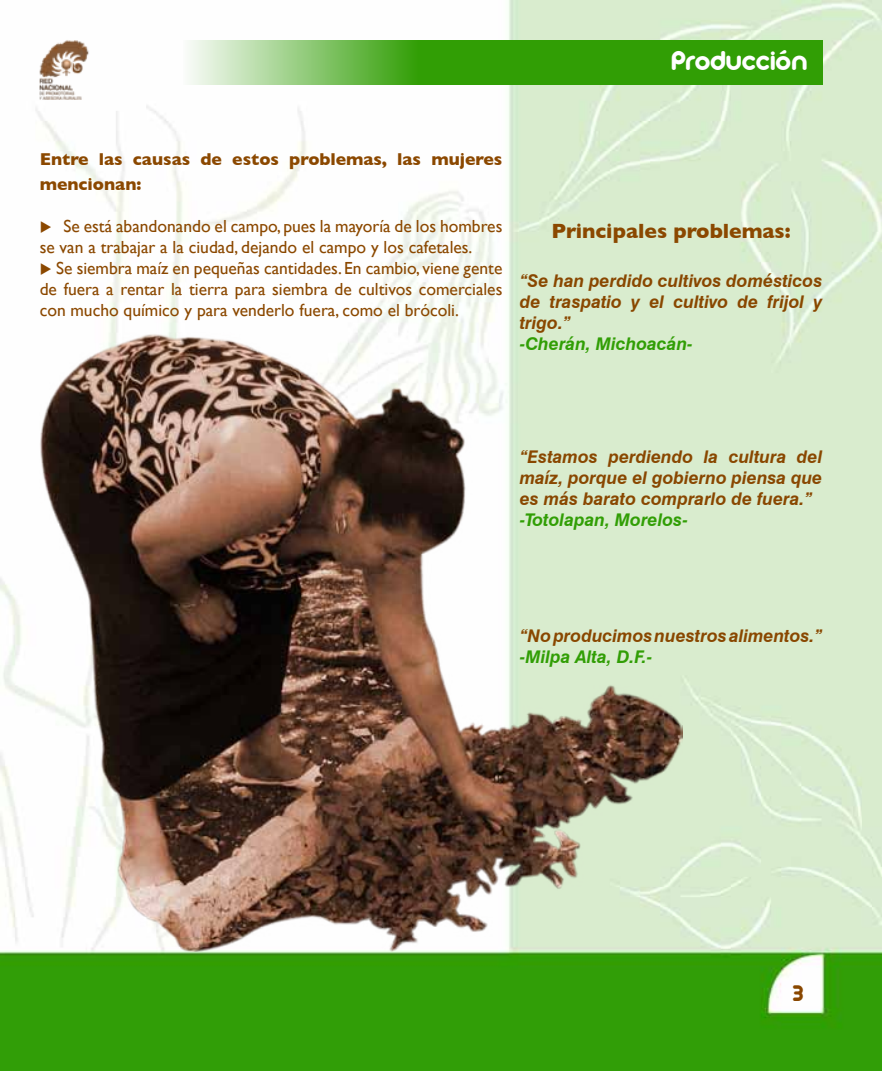
<style>
.page{position:relative;width:882px;height:1071px;background:#fff}
.page>*{position:absolute;margin:0;border:0;box-sizing:border-box;transform-origin:0 0}
.t1{font:29.75px "Arista";color:#fff}
.t2{font:24.5px "Arista";color:#894700}
.t3{font:700 21px "Gill Sans";color:#8b4800}
.t4{font:17.5px/21px "Gill Sans";color:#8b4800}
.t5{font:italic 700 17.5px/21px "Swiss 721 BT";color:#894700;text-align:justify}
.t6{font:italic 700 17.5px "Swiss 721 BT";color:#319e05}
.t7{font:700 17.5px/25.2px "Gill Sans";color:#8b4800}
</style>
<div class="page">
<img style="left:0;top:0;width:882px;height:1071px">
<svg style="left:183px;top:40px;width:639px;height:44px;background:#56af32"></svg>
<img style="left:40px;top:332px;width:643px;height:620px">
<img style="left:40px;top:40px;width:50px;height:60px">
<h1 class="t1" style="left:671px;top:45px;width:138px">Producción</h1>
<p class="t7" style="left:40px;top:146px;width:464px">Entre las causas de estos problemas, las mujeres mencionan:</p>
<p class="t4" style="left:40px;top:215px;width:464px">◆ Se está abandonando el campo, pues la mayoría de los hombres se van a trabajar a la ciudad, dejando el campo y los cafetales.</p>
<p class="t4" style="left:40px;top:257px;width:464px;text-align:justify">◆ Se siembra maíz en pequeñas cantidades. En cambio, viene gente de fuera a rentar la tierra para siembra de cultivos comerciales con mucho químico y para venderlo fuera, como el brócoli.</p>
<p class="t3" style="left:552px;top:219px;width:240px">Principales problemas:</p>
<p class="t5" style="left:520px;top:270px;width:304px">“Se han perdido cultivos domésticos de traspatio y el cultivo de frijol y trigo.”</p>
<p class="t6" style="left:520px;top:333px;width:175px">-Cherán, Michoacán-</p>
<p class="t5" style="left:520px;top:447px;width:304px">“Estamos perdiendo la cultura del maíz, porque el gobierno piensa que es más barato comprarlo de fuera.”</p>
<p class="t6" style="left:520px;top:510px;width:170px">-Totolapan, Morelos-</p>
<p class="t5" style="left:520px;top:626px;width:304px">“No producimos nuestros alimentos.”</p>
<p class="t6" style="left:520px;top:647px;width:134px">-Milpa Alta, D.F.-</p>
<h2 class="t2" style="left:792px;top:981px;width:13px">3</h2>
</div>
